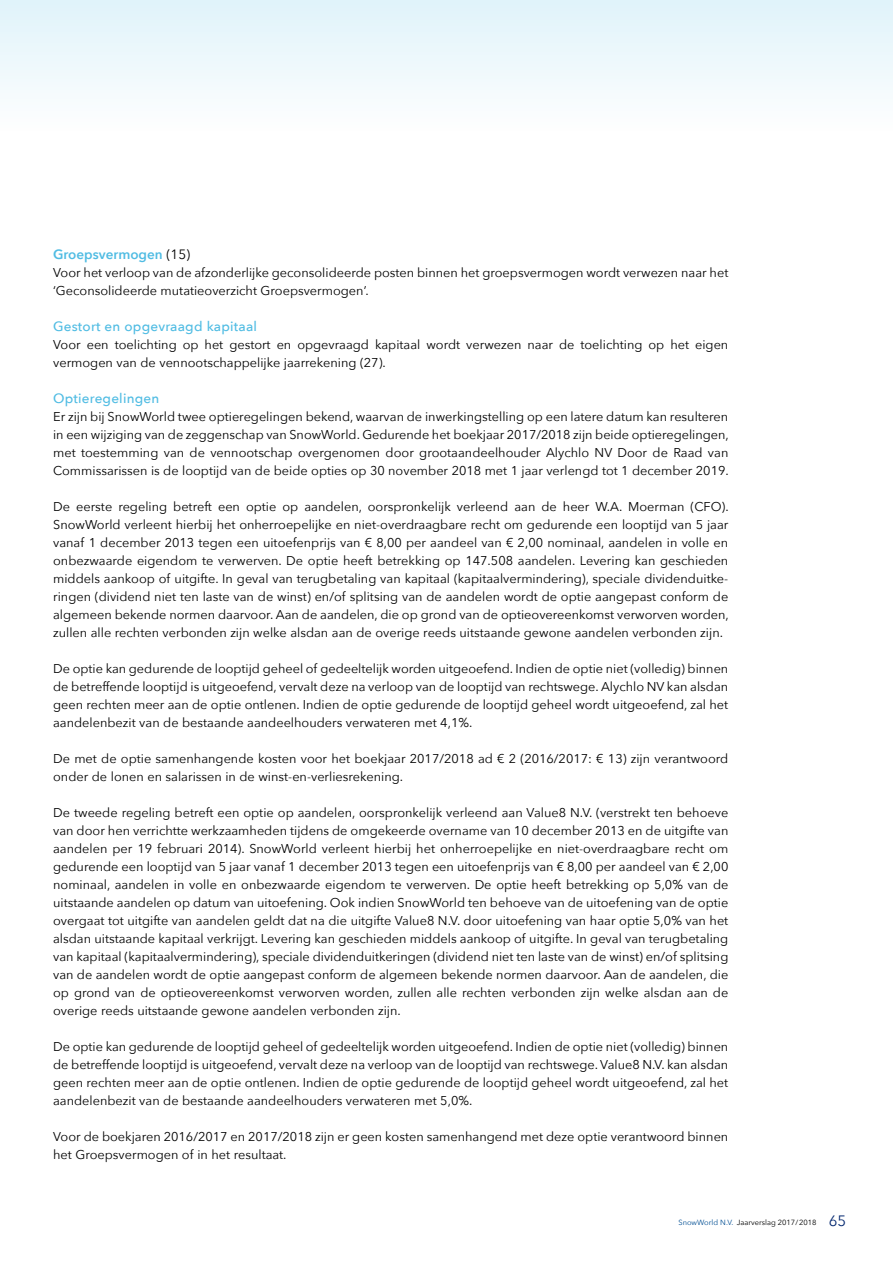
<style>
.page{position:relative;width:893px;height:1263px;background:#fff}
.page>*{position:absolute;margin:0;border:0;box-sizing:border-box;transform-origin:0 0}
.t1{font:500 13.5px "Avenir Next";letter-spacing:.015em;color:#50bce3}
.t2{font:600 13.5px "Avenir Next";color:#50bce3}
.t3{font:12.75px/18px "Avenir Next";color:#000;text-align:justify}
.t4{font:7.5px "Avenir Next";color:#000}
.s1{font-weight:400;color:#000}
.s2{color:#004e93}
.s3{font-size:15px;color:#042870}
</style>
<div class="page">
<svg style="left:0;top:0;width:893px;height:90px;fill:#eaf7fb"></svg>
<p class="t2" style="left:53px;top:242px;width:139px">Groepsvermogen <span class="s1">(15)</span></p>
<p class="t3" style="left:53px;top:263px;width:677px">Voor het verloop van de afzonderlijke geconsolideerde posten binnen het groepsvermogen wordt verwezen naar het ‘Geconsolideerde mutatieoverzicht Groepsvermogen’.</p>
<p class="t1" style="left:53px;top:314px;width:205px">Gestort en opgevraagd kapitaal</p>
<p class="t3" style="left:53px;top:335px;width:677px">Voor een toelichting op het gestort en opgevraagd kapitaal wordt verwezen naar de toelichting op het eigen vermogen van de vennootschappelijke jaarrekening (27).</p>
<p class="t1" style="left:53px;top:386px;width:108px">Optieregelingen</p>
<p class="t3" style="left:53px;top:407px;width:677px">Er zijn bij SnowWorld twee optieregelingen bekend, waarvan de inwerkingstelling op een latere datum kan resulteren in een wijziging van de zeggenschap van SnowWorld. Gedurende het boekjaar 2017/2018 zijn beide optieregelingen, met toestemming van de vennootschap overgenomen door grootaandeelhouder Alychlo NV Door de Raad van Commissarissen is de looptijd van de beide opties op 30 november 2018 met 1 jaar verlengd tot 1 december 2019.</p>
<p class="t3" style="left:53px;top:497px;width:677px">De eerste regeling betreft een optie op aandelen, oorspronkelijk verleend aan de heer W.A. Moerman (CFO).<br>SnowWorld verleent hierbij het onherroepelijke en niet-overdraagbare recht om gedurende een looptijd van 5 jaar vanaf 1 december 2013 tegen een uitoefenprijs van € 8,00 per aandeel van € 2,00 nominaal, aandelen in volle en onbezwaarde eigendom te verwerven. De optie heeft betrekking op 147.508 aandelen. Levering kan geschieden middels aankoop of uitgifte. In geval van terugbetaling van kapitaal (kapitaalvermindering), speciale dividenduitke&shy;ringen (dividend niet ten laste van de winst) en/of splitsing van de aandelen wordt de optie aangepast conform de algemeen bekende normen daarvoor. Aan de aandelen, die op grond van de optieovereenkomst verworven worden, zullen alle rechten verbonden zijn welke alsdan aan de overige reeds uitstaande gewone aandelen verbonden zijn.</p>
<p class="t3" style="left:53px;top:659px;width:677px">De optie kan gedurende de looptijd geheel of gedeeltelijk worden uitgeoefend. Indien de optie niet (volledig) binnen de betreffende looptijd is uitgeoefend, vervalt deze na verloop van de looptijd van rechtswege. Alychlo NV kan alsdan geen rechten meer aan de optie ontlenen. Indien de optie gedurende de looptijd geheel wordt uitgeoefend, zal het aandelenbezit van de bestaande aandeelhouders verwateren met 4,1%.</p>
<p class="t3" style="left:53px;top:749px;width:677px">De met de optie samenhangende kosten voor het boekjaar 2017/2018 ad € 2 (2016/2017: € 13) zijn verantwoord onder de lonen en salarissen in de winst-en-verliesrekening.</p>
<p class="t3" style="left:53px;top:803px;width:677px">De tweede regeling betreft een optie op aandelen, oorspronkelijk verleend aan Value8 N.V. (verstrekt ten behoeve van door hen verrichtte werkzaamheden tijdens de omgekeerde overname van 10 december 2013 en de uitgifte van aandelen per 19 februari 2014). SnowWorld verleent hierbij het onherroepelijke en niet-overdraagbare recht om gedurende een looptijd van 5 jaar vanaf 1 december 2013 tegen een uitoefenprijs van € 8,00 per aandeel van € 2,00 nominaal, aandelen in volle en onbezwaarde eigendom te verwerven. De optie heeft betrekking op 5,0% van de uitstaande aandelen op datum van uitoefening. Ook indien SnowWorld ten behoeve van de uitoefening van de optie overgaat tot uitgifte van aandelen geldt dat na die uitgifte Value8 N.V. door uitoefening van haar optie 5,0% van het alsdan uitstaande kapitaal verkrijgt. Levering kan geschieden middels aankoop of uitgifte. In geval van terugbetaling van kapitaal (kapitaalvermindering), speciale dividenduitkeringen (dividend niet ten laste van de winst) en/of splitsing van de aandelen wordt de optie aangepast conform de algemeen bekende normen daarvoor. Aan de aandelen, die op grond van de optieovereenkomst verworven worden, zullen alle rechten verbonden zijn welke alsdan aan de overige reeds uitstaande gewone aandelen verbonden zijn.</p>
<p class="t3" style="left:53px;top:1037px;width:677px">De optie kan gedurende de looptijd geheel of gedeeltelijk worden uitgeoefend. Indien de optie niet (volledig) binnen de betreffende looptijd is uitgeoefend, vervalt deze na verloop van de looptijd van rechtswege. Value8 N.V. kan alsdan geen rechten meer aan de optie ontlenen. Indien de optie gedurende de looptijd geheel wordt uitgeoefend, zal het aandelenbezit van de bestaande aandeelhouders verwateren met 5,0%.</p>
<p class="t3" style="left:53px;top:1127px;width:677px">Voor de boekjaren 2016/2017 en 2017/2018 zijn er geen kosten samenhangend met deze optie verantwoord binnen het Groepsvermogen of in het resultaat.</p>
<p class="t4" style="left:678px;top:1216px;width:169px"><span class="s2">SnowWorld N.V.</span> Jaarverslag 2017/2018 <span class="s3">65</span></p>
</div>
